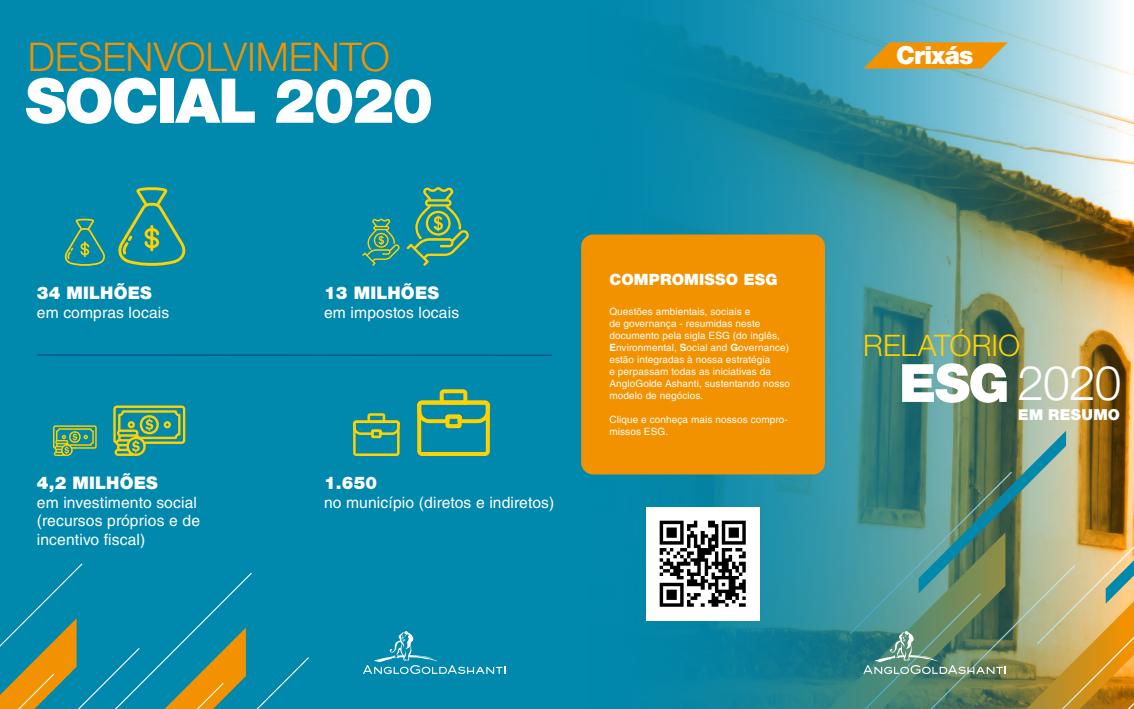
<style>
.page{position:relative;width:1134px;height:709px;background:#fff}
.page>*{position:absolute;margin:0;border:0;box-sizing:border-box;transform-origin:0 0}
.t1{font:900 61.7px "Helvetica Neue LT Std";letter-spacing:-.03em;color:#fff}
.t2{font:900 52.8px "Helvetica Neue LT Std";color:#fff}
.t3{font:300 47.9px "Helvetica Neue LT Std";color:#fff}
.t4{font:300 39.6px "Helvetica Neue LT Std";letter-spacing:-.005em;color:#f39200}
.t5{font:300 29.7px "Helvetica Neue LT Std";color:#ffd100}
.t6{font:900 24.9px "Helvetica Neue LT Std";letter-spacing:-.03em;color:#fff}
.t7{font:900 17.4px "Helvetica Neue LT Std";letter-spacing:.01em;color:#fff}
.t8{font:15.6px/18.7px "Helvetica LT Std";letter-spacing:.01em;color:#fff}
.t9{font:900 15.6px "Helvetica Neue LT Std";letter-spacing:.01em;color:#fff}
.t10{font:900 15.2px "Helvetica Neue LT Std";letter-spacing:.025em;color:#fff}
.t11{font:10px/12px "Helvetica LT Std";letter-spacing:.01em;color:#fff}
.s1{font-weight:700}
.s2{font-size:15px}
</style>
<div class="page">
<div style="left:0;top:0;width:789px;height:709px;background:#0088ad"></div>
<img style="left:581px;top:0;width:541px;height:709px">
<svg style="left:118px;top:187px;width:68px;height:79px"></svg>
<svg style="left:64px;top:218px;width:41px;height:48px"></svg>
<svg style="left:407px;top:187px;width:62px;height:79px"></svg>
<svg style="left:362px;top:218px;width:38px;height:48px"></svg>
<hr style="left:37px;top:354px;width:515px;height:2px;background:#0078be">
<svg style="left:113px;top:405px;width:72px;height:51px"></svg>
<svg style="left:53px;top:425px;width:44px;height:31px"></svg>
<svg style="left:0;top:563px;width:309px;height:146px"></svg>
<svg style="left:417px;top:389px;width:73px;height:67px"></svg>
<svg style="left:353px;top:413px;width:47px;height:43px"></svg>
<svg style="left:863px;top:42px;width:145px;height:27px;background:#d79a2a"></svg>
<img style="left:741px;top:431px;width:393px;height:278px">
<svg style="left:363px;top:631px;width:142px;height:43px"></svg>
<div style="left:581px;top:234px;width:244px;height:240px;background:#f39200;border-radius:12px"></div>
<img style="left:646px;top:507px;width:114px;height:114px">
<h3 class="t4" style="left:28px;top:33px;width:364px">DESENVOLVIMENTO</h3>
<h1 class="t1" style="left:25px;top:64px;width:410px">SOCIAL 2020</h1>
<h3 class="t7" style="left:37px;top:282px;width:116px">34 MILHÕES</h3>
<h3 class="t8" style="left:37px;top:303px;width:134px">em compras locais</h3>
<h3 class="t7" style="left:37px;top:472px;width:122px">4,2 MILHÕES</h3>
<h3 class="t8" style="left:37px;top:493px;width:165px">em investimento social (recursos próprios e de incentivo fiscal)</h3>
<h3 class="t7" style="left:324px;top:282px;width:116px">13 MILHÕES</h3>
<h3 class="t8" style="left:324px;top:303px;width:137px">em impostos locais</h3>
<h3 class="t7" style="left:324px;top:472px;width:55px">1.650</h3>
<h3 class="t8" style="left:324px;top:493px;width:232px">no município (diretos e indiretos)</h3>
<h3 class="t9" style="left:609px;top:270px;width:170px">COMPROMISSO ESG</h3>
<p class="t11" style="left:609px;top:306px;width:182px">Questões ambientais, sociais e<br>de governança - resumidas neste documento pela sigla ESG (do inglês, <span class="s1">E</span>nvironmental, <span class="s1">S</span>ocial and <span class="s1">G</span>overnance) estão integradas à nossa estratégia<br>e perpassam todas as iniciativas da AngloGolde Ashanti, sustentando nosso modelo de negócios.</p>
<p class="t11" style="left:609px;top:414px;width:180px">Clique e conheça mais nossos compro&shy;missos ESG.</p>
<h3 class="t6" style="left:896px;top:41px;width:79px">Crixás</h3>
<h3 class="t5" style="left:863px;top:327px;width:158px">RELATÓRIO</h3>
<h2 class="t2" style="left:899px;top:351px;width:112px">ESG</h2>
<h3 class="t3" style="left:1018px;top:354px;width:105px">2020</h3>
<h3 class="t10" style="left:1018px;top:406px;width:103px"><span class="s2">EM</span> RESUMO</h3>
</div>
